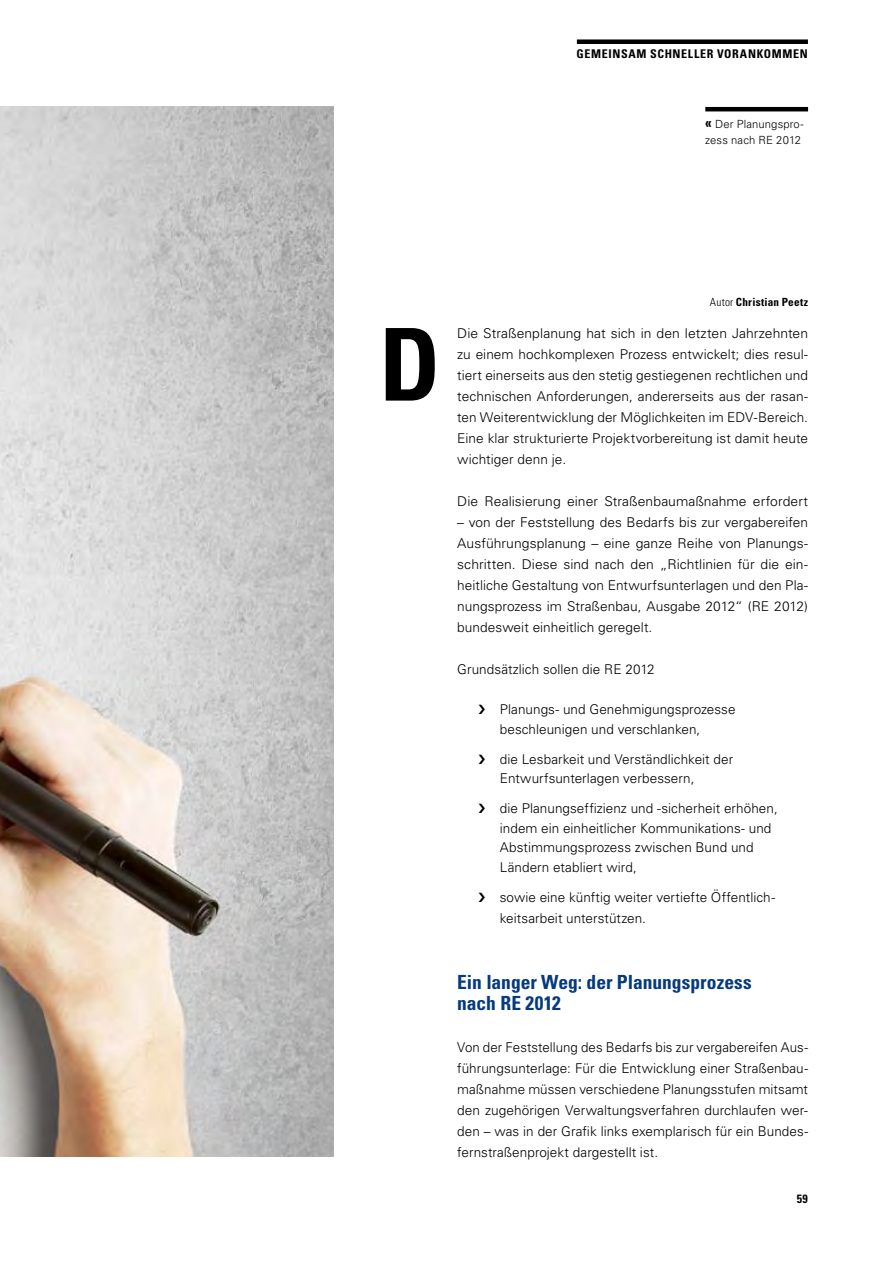
<style>
.page{position:relative;width:893px;height:1263px;background:#fff}
.page>*{position:absolute;margin:0;border:0;box-sizing:border-box;transform-origin:0 0}
.t1{font:700 condensed 100.5px "Univers";color:#000}
.H3-Subline_dunkelblau{font:700 condensed 19.5px/21px "Univers";color:#053a7c}
.p-Fließtext_schwarz_block{font:300 13.5px/21px "Univers";letter-spacing:.005em;color:#000}
.t2{font:700 condensed 12px "Univers";letter-spacing:.055em;color:#000}
.t3{font:300 11.25px/15.8px "Univers";letter-spacing:.015em;color:#000}
.p-Autorennennung{font:700 condensed 11.25px "Univers";letter-spacing:.025em;color:#000}
.s1{font-weight:700;font-stretch:condensed;font-size:15px}
.s2{font-weight:300}
</style>
<div class="page">
<img style="left:0;top:106px;width:333px;height:1051px">
<div style="left:577px;top:39px;width:231px;height:5px;background:#000"></div>
<hr style="left:705px;top:107px;width:103px;height:4px;background:#000">
<p class="t2" style="left:576px;top:46px;width:233px">GEMEINSAM SCHNELLER VORANKOMMEN</p>
<p class="t3" style="left:705px;top:116px;width:100px"><span class="s1">«</span> Der Planungspro&shy;zess nach RE 2012</p>
<h1 class="t1" style="left:379px;top:303px;width:63px">D</h1>
<p class="p-Autorennennung" style="left:710px;top:295px;width:100px"><span class="s2">Autor</span> Christian Peetz</p>
<p class="p-Fließtext_schwarz_block" style="left:457px;top:322px;width:352px;text-align:justify">Die Straßenplanung hat sich in den letzten Jahrzehnten zu einem hochkomplexen Prozess entwickelt; dies resul&shy;tiert einerseits aus den stetig gestiegenen rechtlichen und technischen Anforderungen, andererseits aus der rasan&shy;ten Weiterentwicklung der Möglichkeiten im EDV-Bereich.<br>Eine klar strukturierte Projektvorbereitung ist damit heute wichtiger denn je.</p>
<p class="p-Fließtext_schwarz_block" style="left:457px;top:490px;width:352px">Die Realisierung einer Straßenbaumaßnahme erfordert</p>
<p class="p-Fließtext_schwarz_block" style="left:457px;top:511px;width:352px;text-align:justify">– von der Feststellung des Bedarfs bis zur vergabereifen Ausführungsplanung – eine ganze Reihe von Planungs&shy;schritten. Diese sind nach den „Richtlinien für die ein&shy;heitliche Gestaltung von Entwurfsunterlagen und den Pla&shy;nungsprozess im Straßenbau, Ausgabe 2012“ (RE 2012) bundesweit einheitlich geregelt.</p>
<p class="p-Fließtext_schwarz_block" style="left:457px;top:658px;width:199px">Grundsätzlich sollen die RE 2012</p>
<p class="p-Fließtext_schwarz_block" style="left:500px;top:699px;width:237px;line-height:19.5px">Planungs- und Genehmigungsprozesse beschleunigen und verschlanken,</p>
<p class="p-Fließtext_schwarz_block" style="left:500px;top:749px;width:235px;line-height:19.5px">die Lesbarkeit und Verständlichkeit der<br>Entwurfsunterlagen verbessern,</p>
<p class="p-Fließtext_schwarz_block" style="left:500px;top:798px;width:279px;line-height:19.5px">die Planungseffizienz und -sicherheit erhöhen, indem ein einheitlicher Kommunikations- und Abstimmungsprozess zwischen Bund und Ländern etabliert wird,</p>
<p class="p-Fließtext_schwarz_block" style="left:500px;top:886px;width:276px">sowie eine künftig weiter vertiefte Öffentlich&shy;keitsarbeit unterstützen.</p>
<h3 class="H3-Subline_dunkelblau" style="left:457px;top:971px;width:296px">Ein langer Weg: der Planungsprozess nach RE 2012</h3>
<p class="p-Fließtext_schwarz_block" style="left:457px;top:1036px;width:352px;text-align:justify">Von der Feststellung des Bedarfs bis zur vergabereifen Aus&shy;führungsunterlage: Für die Entwicklung einer Straßenbau&shy;maßnahme müssen verschiedene Planungsstufen mitsamt den zugehörigen Verwaltungsverfahren durchlaufen wer&shy;den – was in der Grafik links exemplarisch für ein Bundes&shy;fernstraßenprojekt dargestellt ist.</p>
<p class="t2" style="left:797px;top:1191px;width:13px">59</p>
</div>
